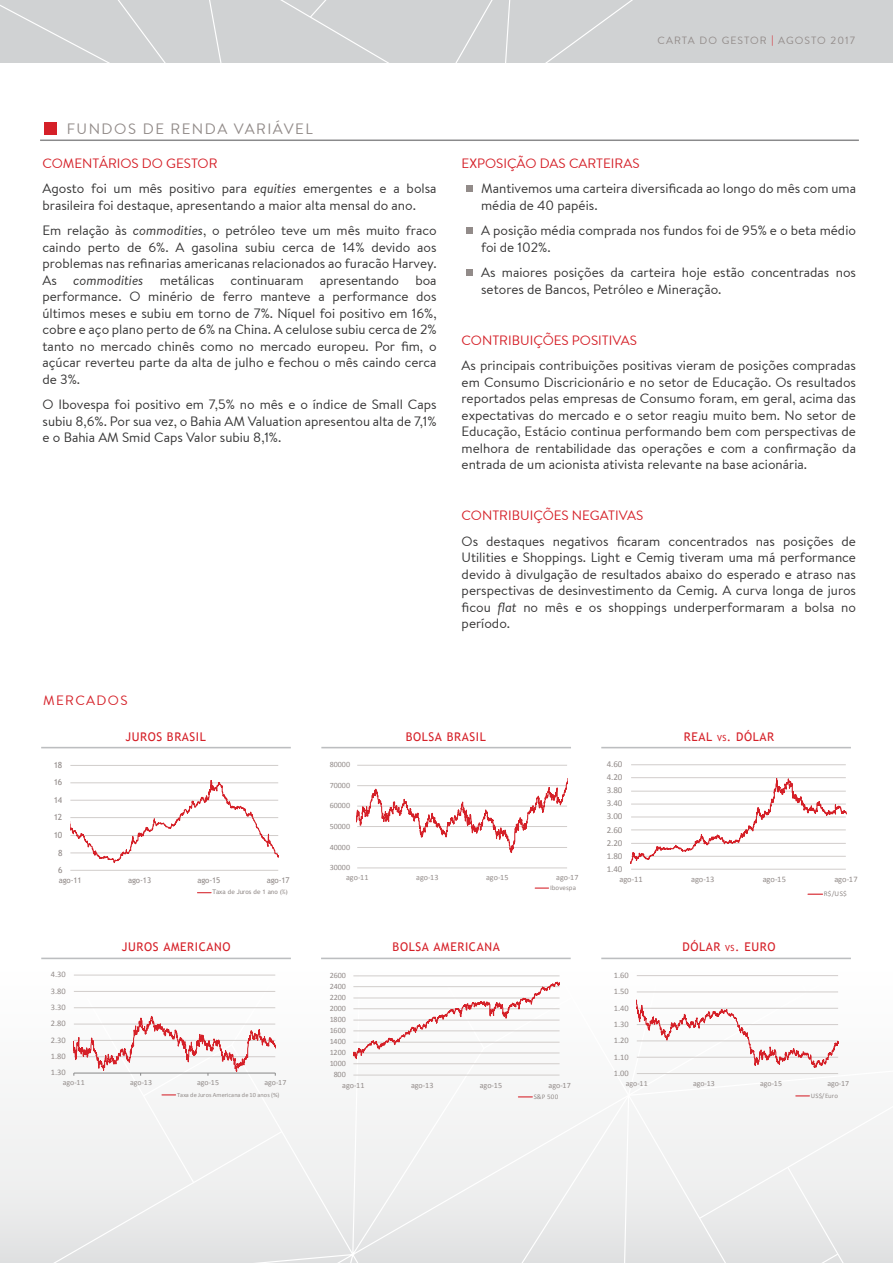
<style>
.page{position:relative;width:893px;height:1263px;background:#fff}
.page>*{position:absolute;margin:0;border:0;box-sizing:border-box;transform-origin:0 0}
.t1{font:15px "Brandon Text Office";letter-spacing:.1em;color:#928b89}
.t2{font:13.5px/16.5px "Brandon Text Office";color:#343333}
.t3{font:13.5px "Brandon Text Office";color:#d52028}
.t4{font:13.5px "Brandon Text Office";letter-spacing:.1em;color:#d52028}
.t5{font:12px "Trebuchet MS";letter-spacing:.05em;color:#d52028}
.t6{font:10.5px "Brandon Text Office";letter-spacing:.1em;color:#928b89}
.t7{font:9px "Calibri";letter-spacing:-.005em;color:#928b89}
.t8{font:8.4px "Calibri";letter-spacing:-.005em;color:#928b89}
.t9{font:8.4px "Trebuchet MS";letter-spacing:-.025em;color:#928b89}
.t10{font:8.1px "Calibri";letter-spacing:-.01em;color:#928b89}
.t11{font:7.95px "Calibri";letter-spacing:-.005em;color:#928b89}
.t12{font:7.95px "Trebuchet MS";letter-spacing:.005em;color:#928b89}
.t13{font:7.35px "Calibri";color:#928b89}
.t14{font:7.05px "Calibri";letter-spacing:.015em;color:#928b89}
.t15{font:6.9px "Calibri";letter-spacing:.025em;color:#928b89}
.t16{font:6.3px "Calibri";letter-spacing:.01em;color:#928b89}
.t17{font:6.3px "Trebuchet MS";color:#928b89}
.s1{color:#d52028}
.s2{font-style:italic}
.s3{font-size:8.4px}
</style>
<div class="page">
<div style="left:45px;top:123px;width:12px;height:12px;background:#d52028"></div>
<svg style="left:466px;top:186px;width:6px;height:6px"></svg>
<div style="left:466px;top:227px;width:6px;height:7px;background:#928b89"></div>
<svg style="left:466px;top:269px;width:6px;height:6px"></svg>
<hr style="left:40px;top:140px;width:819px;height:1px;background:#8a8a8b">
<hr style="left:70px;top:870px;width:208px;height:1px;background:#d1cdcb">
<svg style="left:70px;top:765px;width:208px;height:99px"></svg>
<svg style="left:197px;top:892px;width:14px;height:1px"></svg>
<hr style="left:41px;top:958px;width:250px;height:1px;background:#bcbec0">
<hr style="left:321px;top:747px;width:250px;height:1px;background:#bcbec0">
<hr style="left:321px;top:958px;width:250px;height:1px;background:#bcbec0">
<hr style="left:601px;top:747px;width:250px;height:1px;background:#bcbec0">
<hr style="left:601px;top:958px;width:250px;height:1px;background:#bcbec0">
<hr style="left:41px;top:747px;width:250px;height:1px;background:#bcbec0">
<div style="left:0;top:0;width:893px;height:62px;background:#d0d2d3"></div>
<svg style="left:0;top:0;width:419px;height:63px"></svg>
<svg style="left:442px;top:0;width:240px;height:63px"></svg>
<hr style="left:357px;top:765px;width:210px;height:1px;background:#d1cdcb">
<hr style="left:357px;top:868px;width:210px;height:1px;background:#d1cdcb">
<svg style="left:357px;top:781px;width:210px;height:87px"></svg>
<svg style="left:535px;top:887px;width:14px;height:2px"></svg>
<hr style="left:631px;top:869px;width:215px;height:1px;background:#d1cdcb">
<svg style="left:631px;top:764px;width:215px;height:100px"></svg>
<svg style="left:808px;top:894px;width:14px;height:1px"></svg>
<svg style="left:14px;top:974px;width:879px;height:289px"></svg>
<p class="t6" style="left:658px;top:33px;width:199px">CARTA DO GESTOR <span class="s1">|</span> AGOSTO 2017</p>
<p class="t1" style="left:67px;top:118px;width:248px">FUNDOS DE RENDA VARIÁVEL</p>
<p class="t2" style="left:43px;top:150px;width:396px;line-height:25.5px"><span class="s1">COMENTÁRIOS DO GESTOR<br></span>Agosto foi um mês positivo para <span class="s2">equities</span> emergentes e a bolsa</p>
<p class="t2" style="left:43px;top:192px;width:396px;line-height:25.5px">brasileira foi destaque, apresentando a maior alta mensal do ano.<br>Em relação às <span class="s2">commodities</span>, o petróleo teve um mês muito fraco</p>
<p class="t2" style="left:43px;top:239px;width:396px;text-align:justify">caindo perto de 6%. A gasolina subiu cerca de 14% devido aos problemas nas refinarias americanas relacionados ao furacão Harvey.<br>As <span class="s2">commodities</span> metálicas continuaram apresentando boa performance. O minério de ferro manteve a performance dos últimos meses e subiu em torno de 7%. Níquel foi positivo em 16%, cobre e aço plano perto de 6% na China. A celulose subiu cerca de 2% tanto no mercado chinês como no mercado europeu. Por fim, o açúcar reverteu parte da alta de julho e fechou o mês caindo cerca de 3%.</p>
<p class="t2" style="left:43px;top:396px;width:396px;text-align:justify">O Ibovespa foi positivo em 7,5% no mês e o índice de Small Caps subiu 8,6%. Por sua vez, o Bahia AM Valuation apresentou alta de 7,1% e o Bahia AM Smid Caps Valor subiu 8,1%.</p>
<p class="t3" style="left:462px;top:154px;width:179px">EXPOSIÇÃO DAS CARTEIRAS</p>
<p class="t2" style="left:481px;top:180px;width:376px">Mantivemos uma carteira diversificada ao longo do mês com uma média de 40 papéis.</p>
<p class="t2" style="left:481px;top:222px;width:376px">A posição média comprada nos fundos foi de 95% e o beta médio foi de 102%.</p>
<p class="t2" style="left:481px;top:264px;width:376px">As maiores posições da carteira hoje estão concentradas nos setores de Bancos, Petróleo e Mineração.</p>
<p class="t3" style="left:462px;top:331px;width:177px">CONTRIBUIÇÕES POSITIVAS</p>
<p class="t2" style="left:462px;top:357px;width:396px;text-align:justify">As principais contribuições positivas vieram de posições compradas em Consumo Discricionário e no setor de Educação. Os resultados reportados pelas empresas de Consumo foram, em geral, acima das expectativas do mercado e o setor reagiu muito bem. No setor de Educação, Estácio continua performando bem com perspectivas de melhora de rentabilidade das operações e com a confirmação da entrada de um acionista ativista relevante na base acionária.</p>
<p class="t3" style="left:462px;top:506px;width:183px">CONTRIBUIÇÕES NEGATIVAS</p>
<p class="t2" style="left:462px;top:533px;width:396px;text-align:justify">Os destaques negativos ficaram concentrados nas posições de Utilities e Shoppings. Light e Cemig tiveram uma má performance devido à divulgação de resultados abaixo do esperado e atraso nas perspectivas de desinvestimento da Cemig. A curva longa de juros ficou <span class="s2">flat</span> no mês e os shoppings underperformaram a bolsa no período.</p>
<p class="t4" style="left:43px;top:691px;width:86px">MERCADOS</p>
<p class="t5" style="left:125px;top:729px;width:82px">JUROS BRASIL</p>
<p class="t5" style="left:406px;top:729px;width:82px">BOLSA BRASIL</p>
<p class="t5" style="left:684px;top:730px;width:92px">REAL <span class="s3">VS</span>. DÓLAR</p>
<p class="t9" style="left:54px;top:760px;width:10px">18</p>
<p class="t10" style="left:330px;top:759px;width:22px">80000</p>
<p class="t7" style="left:607px;top:758px;width:17px">4.60</p>
<p class="t9" style="left:54px;top:777px;width:10px">16</p>
<p class="t10" style="left:330px;top:780px;width:22px">70000</p>
<p class="t7" style="left:607px;top:772px;width:17px">4.20</p>
<p class="t7" style="left:607px;top:785px;width:17px">3.80</p>
<p class="t9" style="left:54px;top:795px;width:10px">14</p>
<p class="t10" style="left:330px;top:801px;width:22px">60000</p>
<p class="t7" style="left:607px;top:798px;width:17px">3.40</p>
<p class="t9" style="left:54px;top:812px;width:10px">12</p>
<p class="t7" style="left:607px;top:811px;width:17px">3.00</p>
<p class="t9" style="left:54px;top:830px;width:10px">10</p>
<p class="t9" style="left:58px;top:848px;width:6px">8</p>
<p class="t10" style="left:330px;top:821px;width:22px">50000</p>
<p class="t10" style="left:330px;top:842px;width:22px">40000</p>
<p class="t7" style="left:607px;top:824px;width:17px">2.60</p>
<p class="t7" style="left:607px;top:837px;width:17px">2.20</p>
<p class="t7" style="left:607px;top:850px;width:17px">1.80</p>
<p class="t9" style="left:58px;top:865px;width:6px">6</p>
<p class="t10" style="left:330px;top:862px;width:22px">30000</p>
<p class="t7" style="left:607px;top:863px;width:17px">1.40</p>
<p class="t12" style="left:59px;top:875px;width:25px">ago-11</p>
<p class="t12" style="left:128px;top:875px;width:25px">ago-13</p>
<p class="t12" style="left:197px;top:875px;width:25px">ago-15</p>
<p class="t12" style="left:267px;top:875px;width:25px">ago-17</p>
<p class="t17" style="left:212px;top:888px;width:77px">Taxa de Juros de 1 ano (%)</p>
<p class="t10" style="left:346px;top:872px;width:24px">ago-11</p>
<p class="t10" style="left:416px;top:872px;width:24px">ago-13</p>
<p class="t10" style="left:486px;top:872px;width:24px">ago-15</p>
<p class="t10" style="left:556px;top:872px;width:24px">ago-17</p>
<p class="t14" style="left:550px;top:883px;width:27px">Ibovespa</p>
<p class="t8" style="left:619px;top:874px;width:25px">ago-11</p>
<p class="t8" style="left:691px;top:874px;width:25px">ago-13</p>
<p class="t8" style="left:763px;top:874px;width:25px">ago-15</p>
<p class="t8" style="left:834px;top:874px;width:25px">ago-17</p>
<p class="t13" style="left:824px;top:889px;width:24px">R$/US$</p>
<p class="t5" style="left:122px;top:940px;width:110px">JUROS AMERICANO</p>
<p class="t5" style="left:393px;top:940px;width:109px">BOLSA AMERICANA</p>
<p class="t5" style="left:682px;top:940px;width:94px">DÓLAR <span class="s3">VS</span>. EURO</p>
<p class="t8" style="left:51px;top:969px;width:16px">4.30</p>
<p class="t10" style="left:330px;top:970px;width:17px">2600</p>
<p class="t8" style="left:614px;top:970px;width:16px">1.60</p>
<p class="t8" style="left:51px;top:986px;width:16px">3.80</p>
<p class="t10" style="left:330px;top:981px;width:17px">2400</p>
<p class="t10" style="left:330px;top:992px;width:17px">2200</p>
<p class="t8" style="left:614px;top:986px;width:16px">1.50</p>
<p class="t8" style="left:51px;top:1002px;width:16px">3.30</p>
<p class="t10" style="left:330px;top:1003px;width:17px">2000</p>
<p class="t8" style="left:614px;top:1002px;width:16px">1.40</p>
<p class="t8" style="left:51px;top:1018px;width:16px">2.80</p>
<p class="t10" style="left:330px;top:1014px;width:17px">1800</p>
<p class="t10" style="left:330px;top:1025px;width:17px">1600</p>
<p class="t8" style="left:614px;top:1019px;width:16px">1.30</p>
<p class="t8" style="left:51px;top:1035px;width:16px">2.30</p>
<p class="t10" style="left:330px;top:1036px;width:17px">1400</p>
<p class="t8" style="left:614px;top:1035px;width:16px">1.20</p>
<p class="t8" style="left:51px;top:1051px;width:16px">1.80</p>
<p class="t10" style="left:330px;top:1047px;width:17px">1200</p>
<p class="t10" style="left:330px;top:1058px;width:17px">1000</p>
<p class="t8" style="left:614px;top:1051px;width:16px">1.10</p>
<p class="t8" style="left:51px;top:1067px;width:16px">1.30</p>
<p class="t10" style="left:334px;top:1069px;width:14px">800</p>
<p class="t8" style="left:614px;top:1068px;width:16px">1.00</p>
<p class="t11" style="left:63px;top:1078px;width:23px">ago-11</p>
<p class="t11" style="left:130px;top:1078px;width:23px">ago-13</p>
<p class="t11" style="left:197px;top:1078px;width:23px">ago-15</p>
<p class="t11" style="left:264px;top:1078px;width:23px">ago-17</p>
<p class="t16" style="left:177px;top:1090px;width:104px">Taxa de Juros Americana de 10 anos (%)</p>
<p class="t10" style="left:342px;top:1080px;width:24px">ago-11</p>
<p class="t10" style="left:411px;top:1080px;width:24px">ago-13</p>
<p class="t10" style="left:480px;top:1080px;width:24px">ago-15</p>
<p class="t10" style="left:549px;top:1080px;width:24px">ago-17</p>
<p class="t14" style="left:534px;top:1092px;width:26px">S&amp;P 500</p>
<p class="t11" style="left:626px;top:1078px;width:23px">ago-11</p>
<p class="t11" style="left:693px;top:1078px;width:23px">ago-13</p>
<p class="t11" style="left:760px;top:1078px;width:23px">ago-15</p>
<p class="t11" style="left:827px;top:1078px;width:23px">ago-17</p>
<p class="t15" style="left:811px;top:1091px;width:29px">US$/Euro</p>
</div>
